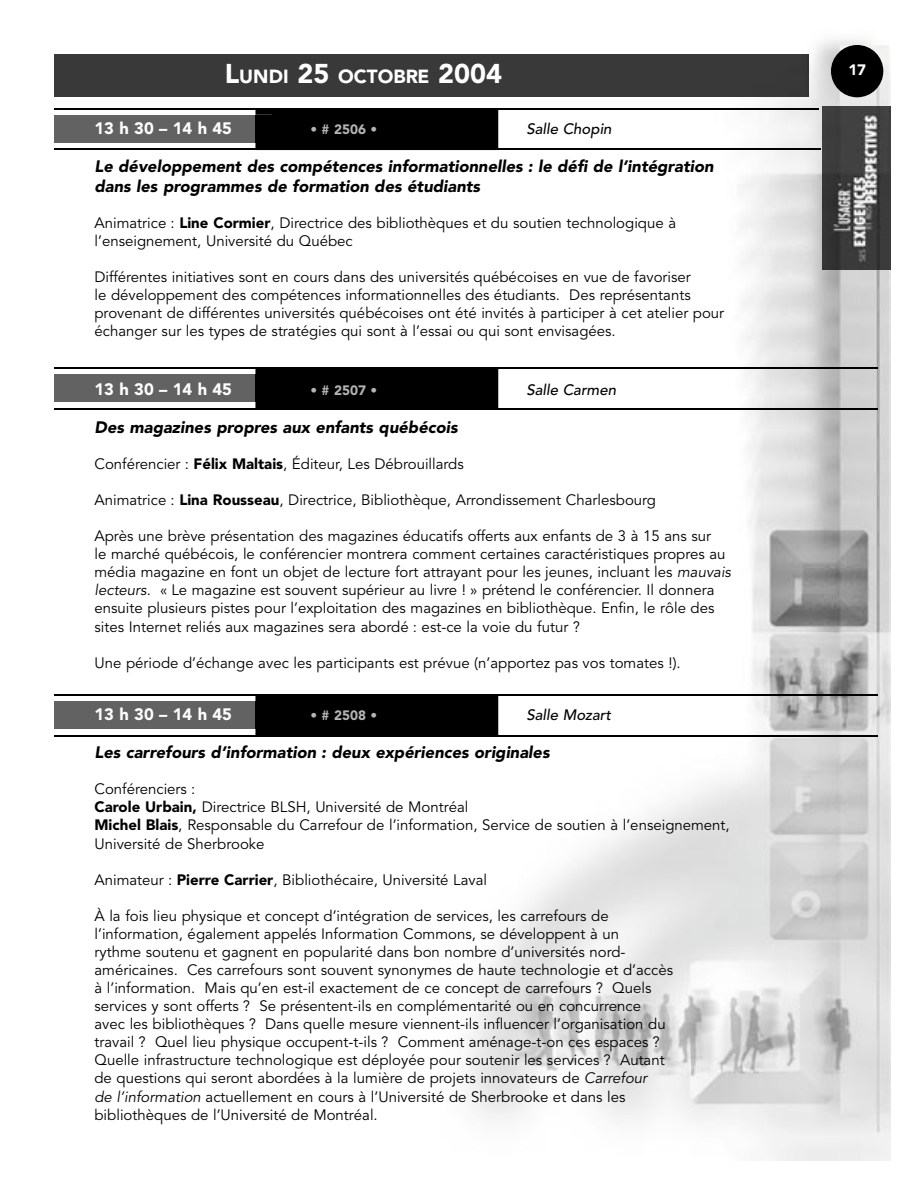
<style>
.page{position:relative;width:918px;height:1188px;background:#fff}
.page>*{position:absolute;margin:0;border:0;box-sizing:border-box;transform-origin:0 0}
.t1{font:900 18.9px "Avenir";color:#fff}
.t2{font:italic 900 16.5px/20px "Avenir";color:#000}
.t3{font:900 16.5px "Avenir";color:#fff}
.t4{font:15px/18px "Avenir";color:#000}
.t5{font:italic 500 15px "Avenir";color:#000}
.t6{font:900 15px "Avenir";color:#fff}
.t7{font:900 13.5px "Avenir";color:#b5b5b4}
.s1{font-size:27px}
.s2{font-weight:900}
.s3{font-style:italic}
</style>
<div class="page">
<img style="left:345px;top:96px;width:347px;height:1023px">
<img style="left:692px;top:243px;width:199px;height:918px">
<img style="left:692px;top:39px;width:149px;height:204px">
<img style="left:841px;top:39px;width:50px;height:67px">
<img style="left:823px;top:106px;width:68px;height:164px">
<svg style="left:831px;top:45px;width:52px;height:52px;background:#2f2f2f"></svg>
<div style="left:255px;top:694px;width:243px;height:41px;background:#000"></div>
<div style="left:54px;top:701px;width:201px;height:28px;background:#626262"></div>
<div style="left:255px;top:701px;width:17px;height:28px;background:#000"></div>
<hr style="left:54px;top:695px;width:824px;height:1px;background:#000">
<hr style="left:54px;top:735px;width:824px;height:2px;background:#000">
<div style="left:255px;top:367px;width:243px;height:41px;background:#000"></div>
<div style="left:54px;top:374px;width:201px;height:28px;background:#626262"></div>
<div style="left:255px;top:374px;width:17px;height:28px;background:#000"></div>
<hr style="left:54px;top:368px;width:824px;height:1px;background:#000">
<hr style="left:54px;top:408px;width:824px;height:2px;background:#000">
<div style="left:255px;top:110px;width:243px;height:39px;background:#000"></div>
<div style="left:54px;top:115px;width:201px;height:27px;background:#626262"></div>
<div style="left:255px;top:115px;width:17px;height:27px;background:#000"></div>
<hr style="left:54px;top:108px;width:764px;height:2px;background:#000">
<hr style="left:54px;top:149px;width:766px;height:1px;background:#000">
<div style="left:54px;top:54px;width:291px;height:42px;background:#393939"></div>
<div style="left:345px;top:54px;width:464px;height:42px;background:#393939"></div>
<p class="t1" style="left:225px;top:65px;width:279px"><span class="s1">L</span>UNDI <span class="s1">25</span> OCTOBRE <span class="s1">2004</span></p>
<p class="t3" style="left:94px;top:118px;width:139px">13 h 30 – 14 h 45</p>
<p class="t7" style="left:310px;top:121px;width:68px">• # 2506 •</p>
<p class="t5" style="left:526px;top:120px;width:87px">Salle Chopin</p>
<p class="t2" style="left:94px;top:156px;width:621px">Le développement des compétences informationnelles : le défi de l’intégration dans les programmes de formation des étudiants</p>
<p class="t4" style="left:94px;top:214px;width:583px">Animatrice : <span class="s2">Line Cormier</span>, Directrice des bibliothèques et du soutien technologique à l’enseignement, Université du Québec</p>
<p class="t4" style="left:94px;top:268px;width:631px">Différentes initiatives sont en cours dans des universités québécoises en vue de favoriser<br>le développement des compétences informationnelles des étudiants. Des représentants provenant de différentes universités québécoises ont été invités à participer à cet atelier pour échanger sur les types de stratégies qui sont à l’essai ou qui sont envisagées.</p>
<p class="t3" style="left:94px;top:379px;width:139px">13 h 30 – 14 h 45</p>
<p class="t7" style="left:310px;top:382px;width:68px">• # 2507 •</p>
<p class="t5" style="left:526px;top:381px;width:91px">Salle Carmen</p>
<p class="t2" style="left:94px;top:417px;width:365px">Des magazines propres aux enfants québécois</p>
<p class="t4" style="left:94px;top:455px;width:371px">Conférencier : <span class="s2">Félix Maltais</span>, Éditeur, Les Débrouillards</p>
<p class="t4" style="left:94px;top:491px;width:563px">Animatrice : <span class="s2">Lina Rousseau</span>, Directrice, Bibliothèque, Arrondissement Charlesbourg</p>
<p class="t4" style="left:94px;top:527px;width:638px">Après une brève présentation des magazines éducatifs offerts aux enfants de 3 à 15 ans sur<br>le marché québécois, le conférencier montrera comment certaines caractéristiques propres au média magazine en font un objet de lecture fort attrayant pour les jeunes, incluant les <span class="s3">mauvais lecteurs</span>. « Le magazine est souvent supérieur au livre ! » prétend le conférencier. Il donnera ensuite plusieurs pistes pour l’exploitation des magazines en bibliothèque. Enfin, le rôle des sites Internet reliés aux magazines sera abordé : est-ce la voie du futur ?</p>
<p class="t4" style="left:94px;top:654px;width:588px">Une période d’échange avec les participants est prévue (n’apportez pas vos tomates !).</p>
<p class="t3" style="left:94px;top:704px;width:139px">13 h 30 – 14 h 45</p>
<p class="t7" style="left:310px;top:707px;width:68px">• # 2508 •</p>
<p class="t5" style="left:526px;top:706px;width:86px">Salle Mozart</p>
<p class="t2" style="left:94px;top:742px;width:457px">Les carrefours d’information : deux expériences originales</p>
<p class="t4" style="left:94px;top:781px;width:637px">Conférenciers :<br><span class="s2">Carole Urbain,</span> Directrice BLSH, Université de Montréal<br><span class="s2">Michel Blais</span>, Responsable du Carrefour de l’information, Service de soutien à l’enseignement, Université de Sherbrooke</p>
<p class="t4" style="left:94px;top:871px;width:394px">Animateur : <span class="s2">Pierre Carrier</span>, Bibliothécaire, Université Laval</p>
<p class="t4" style="left:94px;top:907px;width:580px">À la fois lieu physique et concept d’intégration de services, les carrefours de l’information, également appelés Information Commons, se développent à un<br>rythme soutenu et gagnent en popularité dans bon nombre d’universités nord&shy;américaines. Ces carrefours sont souvent synonymes de haute technologie et d’accès à l’information. Mais qu’en est-il exactement de ce concept de carrefours ? Quels services y sont offerts ? Se présentent-ils en complémentarité ou en concurrence avec les bibliothèques ? Dans quelle mesure viennent-ils influencer l’organisation du travail ? Quel lieu physique occupent-t-ils ? Comment aménage-t-on ces espaces ?<br>Quelle infrastructure technologique est déployée pour soutenir les services ? Autant de questions qui seront abordées à la lumière de projets innovateurs de <span class="s3">Carrefour<br>de l’information</span> actuellement en cours à l’Université de Sherbrooke et dans les bibliothèques de l’Université de Montréal.</p>
<p class="t6" style="left:848px;top:60px;width:19px">17</p>
</div>
